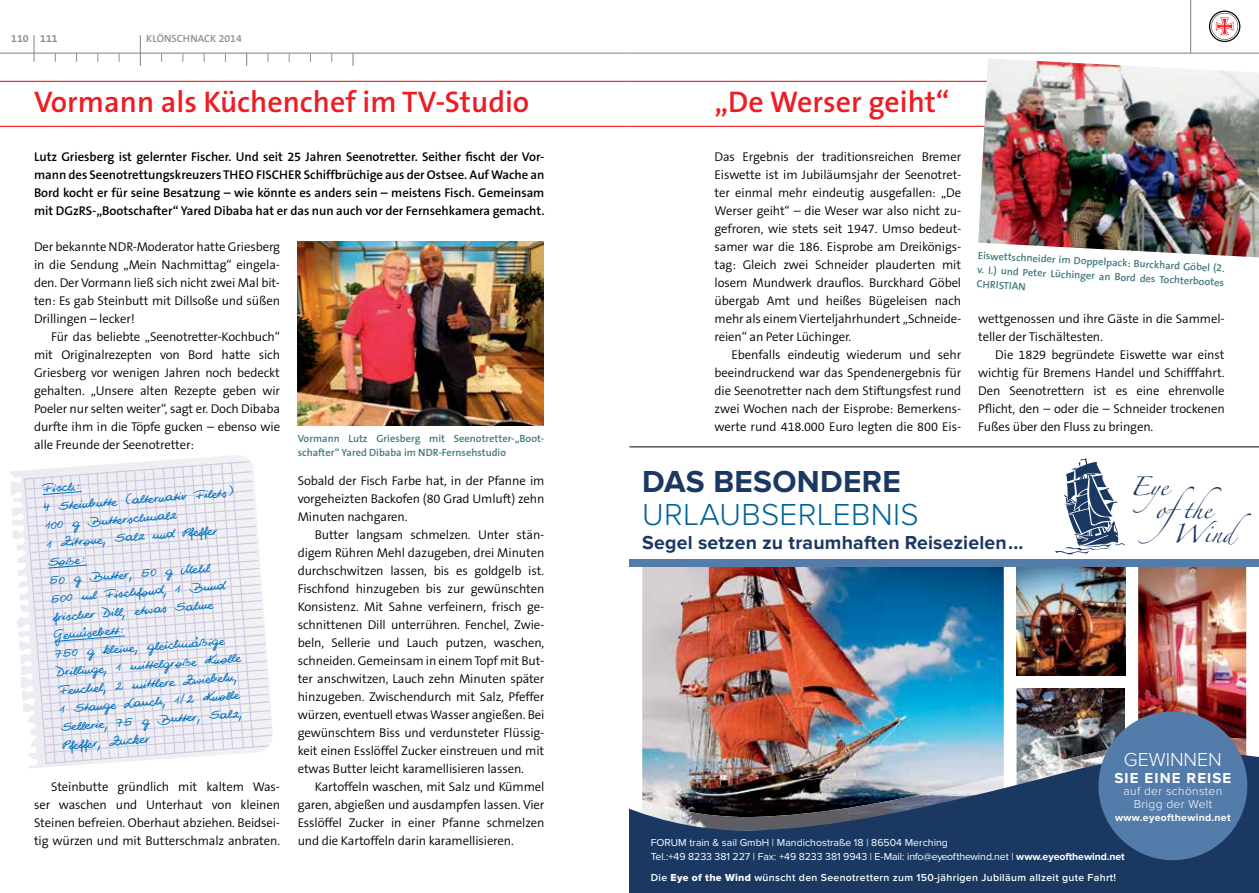
<style>
.page{position:relative;width:1259px;height:893px;background:#fff}
.page>*{position:absolute;margin:0;border:0;box-sizing:border-box;transform-origin:0 0}
.t1{font:300 31.5px "Proxima Nova";letter-spacing:.01em;color:#006398}
.t2{font:700 31.5px "Proxima Nova";letter-spacing:.01em;color:#1a3862}
.t3{font:600 30px "The Sans B6";color:#ed1d24}
.t4{font:700 19.5px "Proxima Nova";letter-spacing:.01em;color:#1a3862}
.t5{font:300 19.5px "Proxima Nova";color:#fff}
.t6{font:16.95px "Zapfino";color:#1a3862}
.t7{font:16.05px/18.5px "WIP Sugar Baby";color:#0072bc}
.t8{font:700 15px "Proxima Nova";letter-spacing:.075em;color:#fff}
.t9{font:300 12.75px/18px "The Sans B4";letter-spacing:-.01em;color:#000;text-align:justify}
.t10{font:600 12.75px/18px "The Sans B6";letter-spacing:-.005em;color:#000;text-align:justify}
.t11{font:300 12px/12.6px "Proxima Nova";letter-spacing:.03em;color:#fff;text-align:center}
.t12{font:600 10.5px/14.2px "The Sans B6";color:#437a7d}
.t13{font:10.5px/13.5px "Proxima Nova";color:#fff}
.t14{font:600 10.5px "Proxima Nova";letter-spacing:.03em;color:#fff}
.t15{font:700 10.5px "Proxima Nova";letter-spacing:.03em;color:#fff}
.t16{font:600 10.5px "The Sans B6";color:#87938b}
.t17{font:700 10.5px "The Sans B7";color:#87938b}
.s1{font-weight:700}
.s2{font-family:"Proxima Nova Extrabld";font-weight:400}
</style>
<div class="page">
<hr style="left:1190px;top:0;width:1px;height:53px;background:#87938b">
<hr style="left:140px;top:35px;width:1px;height:31px;background:#87938b">
<svg style="left:246px;top:54px;width:1px;height:12px"></svg>
<svg style="left:352px;top:54px;width:1px;height:12px"></svg>
<hr style="left:33px;top:35px;width:2px;height:27px;background:#87938b">
<hr style="left:629px;top:53px;width:630px;height:1px;background:#87938b">
<svg style="left:1207px;top:9px;width:34px;height:34px"></svg>
<svg style="left:1209px;top:11px;width:31px;height:31px"></svg>
<hr style="left:0;top:53px;width:629px;height:1px;background:#87938b">
<hr style="left:0;top:81px;width:629px;height:1px;background:#ed1d24">
<hr style="left:0;top:126px;width:629px;height:1px;background:#ed1d24">
<img style="left:298px;top:242px;width:245px;height:183px">
<img style="left:1016px;top:688px;width:109px;height:48px">
<img style="left:642px;top:567px;width:361px;height:169px">
<img style="left:1016px;top:567px;width:109px;height:109px">
<img style="left:1138px;top:567px;width:108px;height:136px">
<div style="left:629px;top:559px;width:630px;height:8px;background:#547caa"></div>
<img style="left:629px;top:736px;width:630px;height:157px">
<svg style="left:1090px;top:703px;width:165px;height:165px;background:#4f688d"></svg>
<svg style="left:1055px;top:458px;width:71px;height:97px"></svg>
<svg style="left:10px;top:461px;width:263px;height:307px"></svg>
<hr style="left:629px;top:81px;width:630px;height:1px;background:#ed1d24">
<hr style="left:629px;top:126px;width:630px;height:1px;background:#ed1d24">
<img style="left:978px;top:58px;width:281px;height:199px">
<hr style="left:629px;top:446px;width:630px;height:1px;background:#000">
<p class="t17" style="left:11px;top:33px;width:48px">110 111</p>
<p class="t16" style="left:146px;top:33px;width:97px">KLÖNSCHNACK 2014</p>
<h2 class="t3" style="left:34px;top:86px;width:497px">Vormann als Küchenchef im TV-Studio</h2>
<p class="t10" style="left:34px;top:148px;width:512px">Lutz Griesberg ist gelernter Fischer. Und seit 25 Jahren Seenotretter. Seither fischt der Vor&shy;mann des Seenotrettungskreuzers THEO FISCHER Schiffbrüchige aus der Ostsee. Auf Wache an Bord kocht er für seine Besatzung – wie könnte es anders sein – meistens Fisch. Gemeinsam mit DGzRS-„Bootschafter“ Yared Dibaba hat er das nun auch vor der Fernsehkamera gemacht.</p>
<p class="t9" style="left:34px;top:238px;width:248px">Der bekannte NDR-Moderator hatte Griesberg in die Sendung „Mein Nachmittag“ eingela&shy;den. Der Vormann ließ sich nicht zwei Mal bit&shy;ten: Es gab Steinbutt mit Dillsoße und süßen Drillingen – lecker!</p>
<p class="t9" style="left:34px;top:328px;width:248px;text-indent:17px">Für das beliebte „Seenotretter-Kochbuch“ mit Originalrezepten von Bord hatte sich Griesberg vor wenigen Jahren noch bedeckt gehalten. „Unsere alten Rezepte geben wir Poeler nur selten weiter“, sagt er. Doch Dibaba durfte ihm in die Töpfe gucken – ebenso wie alle Freunde der Seenotretter:</p>
<p class="t7" style="left:42px;top:481px;width:193px;rotate:-4deg">Fisch:<br>4 Steinbutte (alternativ Filets)<br>100 g Butterschmalz<br>1 Zitrone, Salz und Pfeffer<br>Soße:<br>50 g Butter, 50 g Mehl<br>500 ml Fischfond, 1 Bund frischer Dill, etwas Sahne<br>Gemüsebett:<br>750 g kleine, gleichmäßige<br>Drillinge, 1 mittelgroße Knolle<br>Fenchel, 2 mittlere Zwiebeln,<br>1 Stange Lauch, 1/2 Knolle<br>Sellerie, 75 g Butter, Salz,<br>Pfeffer, Zucker</p>
<p class="t9" style="left:34px;top:778px;width:248px;text-indent:17px">Steinbutte gründlich mit kaltem Was&shy;ser waschen und Unterhaut von kleinen Steinen befreien. Oberhaut abziehen. Beidsei&shy;tig würzen und mit Butterschmalz anbraten.</p>
<p class="t12" style="left:298px;top:431px;width:247px">Vormann Lutz Griesberg mit Seenotretter-„Boot&shy;schafter“ Yared Dibaba im NDR-Fernsehstudio</p>
<p class="t9" style="left:298px;top:472px;width:248px">Sobald der Fisch Farbe hat, in der Pfanne im vorgeheizten Backofen (80 Grad Umluft) zehn Minuten nachgaren.</p>
<p class="t9" style="left:298px;top:526px;width:248px;text-indent:17px">Butter langsam schmelzen. Unter stän&shy;digem Rühren Mehl dazugeben, drei Minuten durchschwitzen lassen, bis es goldgelb ist.<br>Fischfond hinzugeben bis zur gewünschten Konsistenz. Mit Sahne verfeinern, frisch ge&shy;schnittenen Dill unterrühren. Fenchel, Zwie&shy;beln, Sellerie und Lauch putzen, waschen, schneiden. Gemeinsam in einem Topf mit But&shy;ter anschwitzen, Lauch zehn Minuten später hinzugeben. Zwischendurch mit Salz, Pfeffer würzen, eventuell etwas Wasser angießen. Bei gewünschtem Biss und verdunsteter Flüssig&shy;keit einen Esslöffel Zucker einstreuen und mit etwas Butter leicht karamellisieren lassen.</p>
<p class="t9" style="left:298px;top:778px;width:248px;text-indent:17px">Kartoffeln waschen, mit Salz und Kümmel garen, abgießen und ausdampfen lassen. Vier Esslöffel Zucker in einer Pfanne schmelzen und die Kartoffeln darin karamellisieren.</p>
<h2 class="t3" style="left:714px;top:86px;width:236px">„De Werser geiht“</h2>
<p class="t9" style="left:714px;top:148px;width:248px">Das Ergebnis der traditionsreichen Bremer Eiswette ist im Jubiläumsjahr der Seenotret&shy;ter einmal mehr eindeutig ausgefallen: „De Werser geiht“ – die Weser war also nicht zu&shy;gefroren, wie stets seit 1947. Umso bedeut&shy;samer war die 186. Eisprobe am Dreikönigs&shy;tag: Gleich zwei Schneider plauderten mit losem Mundwerk drauflos. Burckhard Göbel übergab Amt und heißes Bügeleisen nach mehr als einem Vierteljahrhundert „Schneide&shy;reien“ an Peter Lüchinger.</p>
<p class="t9" style="left:714px;top:346px;width:248px;text-indent:17px">Ebenfalls eindeutig wiederum und sehr beeindruckend war das Spendenergebnis für die Seenotretter nach dem Stiftungsfest rund zwei Wochen nach der Eisprobe: Bemerkens&shy;werte rund 418.000 Euro legten die 800 Eis-</p>
<p class="t12" style="left:978px;top:249px;width:249px;text-align:justify;rotate:3deg">Eiswettschneider im Doppelpack: Burckhard Göbel (2. v. l.) und Peter Lüchinger an Bord des Tochterbootes CHRISTIAN</p>
<p class="t9" style="left:978px;top:310px;width:248px">wettgenossen und ihre Gäste in die Sammel&shy;teller der Tischältesten.</p>
<p class="t9" style="left:978px;top:346px;width:248px;text-indent:17px">Die 1829 begründete Eiswette war einst wichtig für Bremens Handel und Schifffahrt.<br>Den Seenotrettern ist es eine ehrenvolle Pflicht, den – oder die – Schneider trockenen Fußes über den Fluss zu bringen.</p>
<h1 class="t2" style="left:642px;top:463px;width:260px">DAS BESONDERE</h1>
<h1 class="t1" style="left:642px;top:496px;width:278px">URLAUBSERLEBNIS</h1>
<h3 class="t4" style="left:642px;top:531px;width:383px">Segel setzen zu traumhaften Reisezielen-...</h3>
<h3 class="t6" style="left:1129px;top:479px;width:49px">Eye</h3>
<h3 class="t6" style="left:1155px;top:503px;width:68px">ofthe</h3>
<h3 class="t6" style="left:1172px;top:526px;width:81px">Wind</h3>
<h3 class="t5" style="left:1124px;top:749px;width:100px">GEWINNEN</h3>
<p class="t8" style="left:1114px;top:769px;width:118px">SIE EINE REISE</p>
<p class="t11" style="left:1123px;top:785px;width:100px">auf der schönsten<br>Brigg der Welt</p>
<p class="t15" style="left:1115px;top:811px;width:117px">www.eyeofthewind.net</p>
<p class="t13" style="left:651px;top:836px;width:475px">FORUM train &amp; sail GmbH | Mandichostraße 18 | 86504 Merching<br>Tel.:+49 8233 381 227 | Fax: +49 8233 381 9943 | E-Mail: info@eyeofthewind.net | <span class="s1">www.eyeofthewind.net</span></p>
<p class="t14" style="left:651px;top:871px;width:467px">Die <span class="s2">Eye of the Wind</span> wünscht den Seenotrettern zum 150-jährigen Jubiläum allzeit gute Fahrt!</p>
</div>
